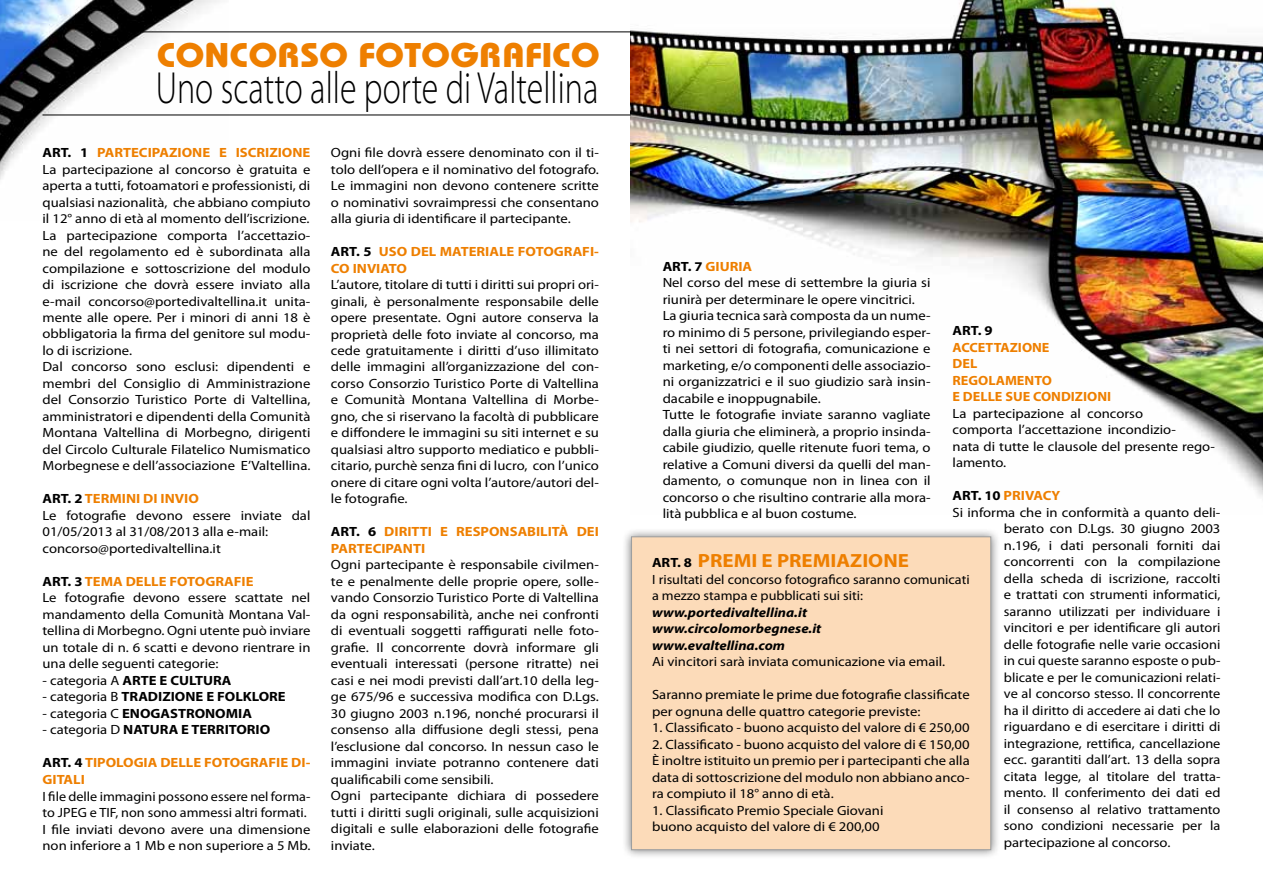
<style>
.page{position:relative;width:1263px;height:893px;background:#fff}
.page>*{position:absolute;margin:0;border:0;box-sizing:border-box;transform-origin:0 0}
.t1{font:300 45.15px "Myriad Pro";color:#000;scale:.75 1}
.t2{font:700 34.2px "Bauhaus";color:#ee7f00;scale:1.09 1}
.t3{font:700 19.2px "Myriad Pro";color:#ee7f00;scale:1.09 1}
.t4{font:13.35px/16.5px "Myriad Pro";color:#000;scale:1.09 1}
.t5{font:13.35px "Myriad Pro";color:#000;scale:1.07 1}
.t6{font:13.35px/16.5px "Myriad Pro";color:#000;scale:1.06 1}
.t7{font:700 13.35px/16.5px "Myriad Pro";color:#ee7f00;scale:1.09 1}
.t8{font:700 13.35px "Myriad Pro";color:#000;scale:1.09 1}
.t9{font:italic 700 13.35px/16.5px "Myriad Pro";color:#000;scale:1.09 1}
.t10{font:700 13.35px/16.5px "Myriad Pro";color:#ee7f00;scale:1.06 1}
.s1{font-weight:700}
.s2{font-weight:700;color:#ee7f00}
.s3{font-weight:400}
.s4{color:#000}
.s5{font-size:13.35px;color:#000}
</style>
<div class="page">
<img style="left:631px;top:0;width:632px;height:497px">
<img style="left:0;top:0;width:229px;height:180px">
<div style="left:622px;top:527px;width:378px;height:331px;background:#000;opacity:.5"></div>
<div style="left:631px;top:536px;width:360px;height:314px;background:#fcdbb9;border:1px solid #9c9e9f"></div>
<hr style="left:142px;top:32px;width:489px;height:1px;background:#000">
<hr style="left:43px;top:115px;width:588px;height:1px;background:#000">
<h2 class="t2" style="left:157px;top:34px;width:408px">CONCORSO FOTOGRAFICO</h2>
<h1 class="t1" style="left:156px;top:61px;width:592px">Uno scatto alle porte di Valtellina</h1>
<p class="t4" style="left:43px;top:144px;width:247px"><span class="s1">ART. 1</span> <span class="s2">PARTECIPAZIONE E ISCRIZIONE </span>La partecipazione al concorso è gratuita e aperta a tutti, fotoamatori e professionisti, di qualsiasi nazionalità, che abbiano compiuto il 12° anno di età al momento dell’iscrizione.<br>La partecipazione comporta l’accettazio&shy;ne del regolamento ed è subordinata alla compilazione e sottoscrizione del modulo di iscrizione che dovrà essere inviato alla e-mail concorso@portedivaltellina.it unita&shy;mente alle opere. Per i minori di anni 18 è obbligatoria la firma del genitore sul modu&shy;lo di iscrizione.<br>Dal concorso sono esclusi: dipendenti e membri del Consiglio di Amministrazione del Consorzio Turistico Porte di Valtellina, amministratori e dipendenti della Comunità Montana Valtellina di Morbegno, dirigenti del Circolo Culturale Filatelico Numismatico Morbegnese e dell’associazione E’Valtellina.</p>
<p class="t4" style="left:43px;top:490px;width:247px"><span class="s1">ART. 2</span> <span class="s2">TERMINI DI INVIO<br></span>Le fotografie devono essere inviate dal 01/05/2013 al 31/08/2013 alla e-mail: concorso@portedivaltellina.it</p>
<p class="t4" style="left:43px;top:573px;width:247px"><span class="s1">ART. 3</span> <span class="s2">TEMA DELLE FOTOGRAFIE<br></span>Le fotografie devono essere scattate nel mandamento della Comunità Montana Val&shy;tellina di Morbegno. Ogni utente può inviare un totale di n. 6 scatti e devono rientrare in una delle seguenti categorie:</p>
<p class="t8" style="left:43px;top:672px;width:175px"><span class="s3">- categoria A</span> ARTE E CULTURA</p>
<p class="t8" style="left:43px;top:688px;width:225px"><span class="s3">- categoria B</span> TRADIZIONE E FOLKLORE</p>
<p class="t8" style="left:43px;top:705px;width:194px"><span class="s3">- categoria C</span> ENOGASTRONOMIA</p>
<p class="t8" style="left:43px;top:721px;width:210px"><span class="s3">- categoria D</span> NATURA E TERRITORIO</p>
<p class="t7" style="left:43px;top:754px;width:247px"><span class="s4">ART. 4</span> TIPOLOGIA DELLE FOTOGRAFIE DI-<br>GITALI</p>
<p class="t6" style="left:43px;top:788px;width:254px">I file delle immagini possono essere nel forma&shy;to JPEG e TIF, non sono ammessi altri formati.<br>I file inviati devono avere una dimensione non inferiore a 1 Mb e non superiore a 5 Mb.</p>
<p class="t4" style="left:331px;top:144px;width:247px;text-align:justify">Ogni file dovrà essere denominato con il ti&shy;tolo dell’opera e il nominativo del fotografo.<br>Le immagini non devono contenere scritte o nominativi sovraimpressi che consentano alla giuria di identificare il partecipante.</p>
<p class="t7" style="left:331px;top:243px;width:247px"><span class="s4">ART. 5</span> USO DEL MATERIALE FOTOGRAFI-<br>CO INVIATO</p>
<p class="t4" style="left:331px;top:276px;width:247px;text-align:justify">L’autore, titolare di tutti i diritti sui propri ori&shy;ginali, è personalmente responsabile delle opere presentate. Ogni autore conserva la proprietà delle foto inviate al concorso, ma cede gratuitamente i diritti d’uso illimitato delle immagini all’organizzazione del con&shy;corso Consorzio Turistico Porte di Valtellina e Comunità Montana Valtellina di Morbe&shy;gno, che si riservano la facoltà di pubblicare e diffondere le immagini su siti internet e su qualsiasi altro supporto mediatico e pubbli&shy;citario, purchè senza fini di lucro, con l’unico onere di citare ogni volta l’autore/autori del&shy;le fotografie.</p>
<p class="t7" style="left:331px;top:523px;width:247px"><span class="s4">ART. 6</span> DIRITTI E RESPONSABILITÀ DEI<br>PARTECIPANTI</p>
<p class="t4" style="left:331px;top:556px;width:247px">Ogni partecipante è responsabile civilmen&shy;te e penalmente delle proprie opere, solle&shy;vando Consorzio Turistico Porte di Valtellina da ogni responsabilità, anche nei confronti di eventuali soggetti raffigurati nelle foto&shy;grafie. Il concorrente dovrà informare gli eventuali interessati (persone ritratte) nei casi e nei modi previsti dall’art.10 della leg&shy;ge 675/96 e successiva modifica con D.Lgs.<br>30 giugno 2003 n.196, nonché procurarsi il consenso alla diffusione degli stessi, pena l’esclusione dal concorso. In nessun caso le immagini inviate potranno contenere dati qualificabili come sensibili.<br>Ogni partecipante dichiara di possedere tutti i diritti sugli originali, sulle acquisizioni digitali e sulle elaborazioni delle fotografie inviate.</p>
<p class="t4" style="left:663px;top:258px;width:247px"><span class="s1">ART. 7</span> <span class="s2">GIURIA<br></span>Nel corso del mese di settembre la giuria si riunirà per determinare le opere vincitrici.<br>La giuria tecnica sarà composta da un nume&shy;ro minimo di 5 persone, privilegiando esper&shy;ti nei settori di fotografia, comunicazione e marketing, e/o componenti delle associazio&shy;ni organizzatrici e il suo giudizio sarà insin&shy;dacabile e inoppugnabile.<br>Tutte le fotografie inviate saranno vagliate dalla giuria che eliminerà, a proprio insinda&shy;cabile giudizio, quelle ritenute fuori tema, o relative a Comuni diversi da quelli del man&shy;damento, o comunque non in linea con il concorso o che risultino contrarie alla mora&shy;lità pubblica e al buon costume.</p>
<p class="t8" style="left:952px;top:322px;width:38px">ART. 9</p>
<p class="t10" style="left:952px;top:338px;width:151px">ACCETTAZIONE<br>DEL<br>REGOLAMENTO<br>E DELLE SUE CONDIZIONI</p>
<p class="t4" style="left:952px;top:405px;width:242px">La partecipazione al concorso<br>comporta l’accettazione incondizio-<br>nata di tutte le clausole del presente rego&shy;lamento.</p>
<p class="t7" style="left:952px;top:487px;width:100px"><span class="s4">ART. 10</span> PRIVACY</p>
<p class="t4" style="left:952px;top:504px;width:247px">Si informa che in conformità a quanto deli-</p>
<p class="t4" style="left:1004px;top:520px;width:200px">berato con D.Lgs. 30 giugno 2003</p>
<p class="t4" style="left:1004px;top:537px;width:200px">n.196, i dati personali forniti dai</p>
<p class="t4" style="left:1004px;top:553px;width:200px">concorrenti con la compilazione</p>
<p class="t4" style="left:1004px;top:570px;width:200px">della scheda di iscrizione, raccolti</p>
<p class="t4" style="left:1004px;top:586px;width:200px">e trattati con strumenti informatici,</p>
<p class="t5" style="left:1004px;top:603px;width:204px">saranno utilizzati per individuare i</p>
<p class="t5" style="left:1004px;top:619px;width:204px">vincitori e per identificare gli autori</p>
<p class="t5" style="left:1004px;top:636px;width:204px">delle fotografie nelle varie occasioni</p>
<p class="t5" style="left:1004px;top:652px;width:204px">in cui queste saranno esposte o pub-</p>
<p class="t5" style="left:1004px;top:669px;width:204px">blicate e per le comunicazioni relati-</p>
<p class="t5" style="left:1004px;top:685px;width:204px">ve al concorso stesso. Il concorrente</p>
<p class="t5" style="left:1004px;top:702px;width:204px">ha il diritto di accedere ai dati che lo</p>
<p class="t5" style="left:1004px;top:718px;width:204px">riguardano e di esercitare i diritti di</p>
<p class="t5" style="left:1004px;top:735px;width:204px">integrazione, rettifica, cancellazione</p>
<p class="t5" style="left:1004px;top:751px;width:204px">ecc. garantiti dall’art. 13 della sopra</p>
<p class="t5" style="left:1004px;top:768px;width:204px">citata legge, al titolare del tratta-</p>
<p class="t5" style="left:1004px;top:784px;width:204px">mento. Il conferimento dei dati ed</p>
<p class="t5" style="left:1004px;top:801px;width:204px">il consenso al relativo trattamento</p>
<p class="t5" style="left:1004px;top:817px;width:204px">sono condizioni necessarie per la</p>
<p class="t4" style="left:1004px;top:834px;width:154px">partecipazione al concorso.</p>
<h3 class="t3" style="left:652px;top:548px;width:237px"><span class="s5">ART. 8</span> PREMI E PREMIAZIONE</h3>
<p class="t6" style="left:652px;top:571px;width:301px">I risultati del concorso fotografico saranno comunicati a mezzo stampa e pubblicati sui siti:</p>
<p class="t9" style="left:652px;top:604px;width:157px">www.portedivaltellina.it www.circolomorbegnese.it www.evaltellina.com</p>
<p class="t4" style="left:652px;top:653px;width:270px">Ai vincitori sarà inviata comunicazione via email.</p>
<p class="t4" style="left:652px;top:686px;width:293px">Saranno premiate le prime due fotografie classificate per ognuna delle quattro categorie previste:</p>
<p class="t4" style="left:652px;top:719px;width:293px">1. Classificato - buono acquisto del valore di € 250,00</p>
<p class="t4" style="left:652px;top:736px;width:293px;text-align:justify">2. Classificato - buono acquisto del valore di € 150,00<br>È inoltre istituito un premio per i partecipanti che alla data di sottoscrizione del modulo non abbiano anco&shy;ra compiuto il 18° anno di età.</p>
<p class="t4" style="left:652px;top:802px;width:214px">1. Classificato Premio Speciale Giovani buono acquisto del valore di € 200,00</p>
</div>
